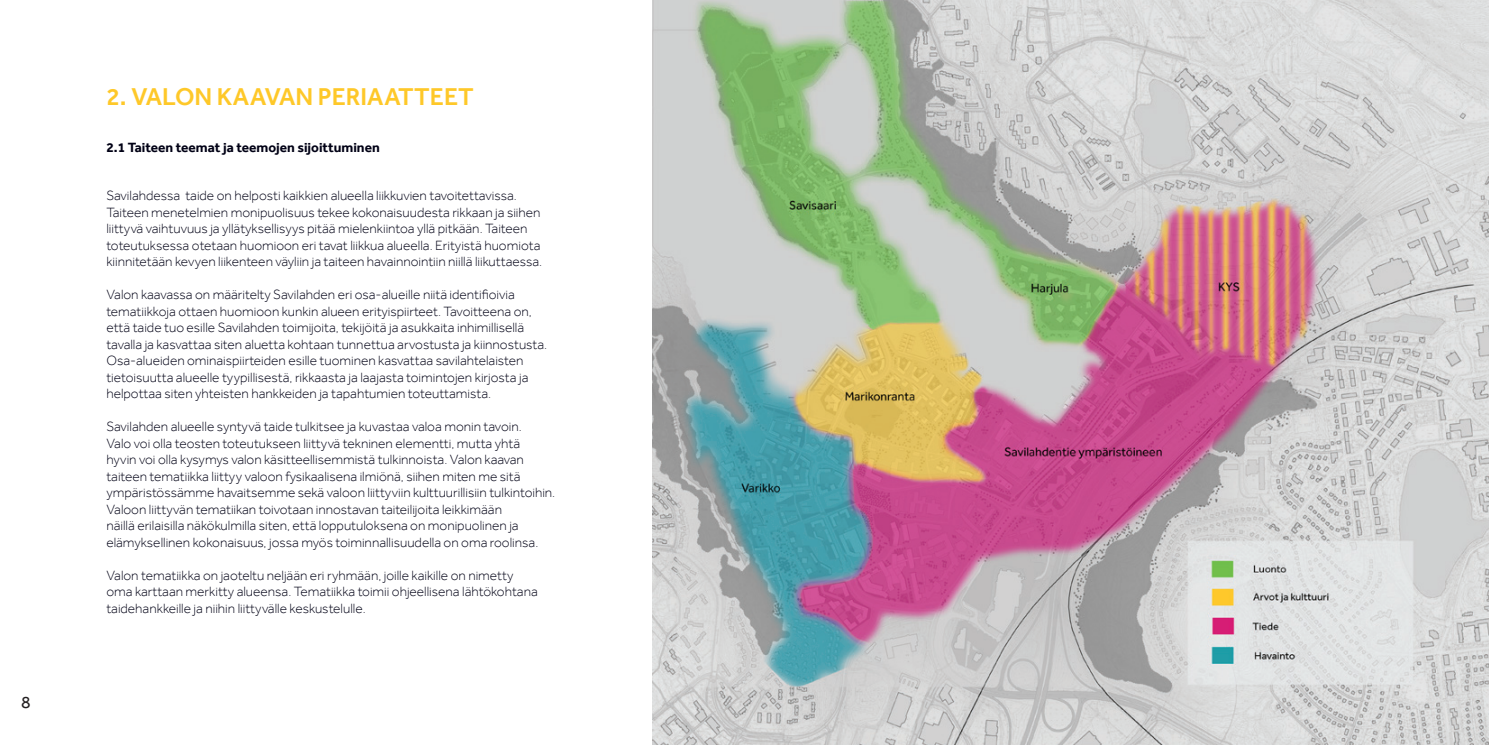
<style>
.page{position:relative;width:1489px;height:745px;background:#fff}
.page>*{position:absolute;margin:0;border:0;box-sizing:border-box;transform-origin:0 0}
.t1{font:500 25px "Effra";color:#fec829}
.t2{font:17.5px "Effra";color:#231f20}
.t3{font:300 13.75px/16.5px "Effra";color:#000015}
.t4{font:700 13.75px "Effra";color:#000015}
</style>
<div class="page">
<img style="left:652px;top:0;width:836px;height:744px">
<p class="t2" style="left:21px;top:691px;width:11px">8</p>
<h1 class="t1" style="left:106px;top:82px;width:369px">2. VALON KAAVAN PERIAATTEET</h1>
<p class="t4" style="left:106px;top:139px;width:275px">2.1 Taiteen teemat ja teemojen sijoittuminen</p>
<p class="t3" style="left:106px;top:187px;width:437px">Savilahdessa taide on helposti kaikkien alueella liikkuvien tavoitettavissa.<br>Taiteen menetelmien monipuolisuus tekee kokonaisuudesta rikkaan ja siihen liittyvä vaihtuvuus ja yllätyksellisyys pitää mielenkiintoa yllä pitkään. Taiteen toteutuksessa otetaan huomioon eri tavat liikkua alueella. Erityistä huomiota kiinnitetään kevyen liikenteen väyliin ja taiteen havainnointiin niillä liikuttaessa.</p>
<p class="t3" style="left:106px;top:286px;width:442px">Valon kaavassa on määritelty Savilahden eri osa-alueille niitä identifioivia tematiikkoja ottaen huomioon kunkin alueen erityispiirteet. Tavoitteena on, että taide tuo esille Savilahden toimijoita, tekijöitä ja asukkaita inhimillisellä tavalla ja kasvattaa siten aluetta kohtaan tunnettua arvostusta ja kiinnostusta.<br>Osa-alueiden ominaispiirteiden esille tuominen kasvattaa savilahtelaisten tietoisuutta alueelle tyypillisestä, rikkaasta ja laajasta toimintojen kirjosta ja helpottaa siten yhteisten hankkeiden ja tapahtumien toteuttamista.</p>
<p class="t3" style="left:106px;top:418px;width:450px">Savilahden alueelle syntyvä taide tulkitsee ja kuvastaa valoa monin tavoin.<br>Valo voi olla teosten toteutukseen liittyvä tekninen elementti, mutta yhtä<br>hyvin voi olla kysymys valon käsitteellisemmistä tulkinnoista. Valon kaavan taiteen tematiikka liittyy valoon fysikaalisena ilmiönä, siihen miten me sitä ympäristössämme havaitsemme sekä valoon liittyviin kulttuurillisiin tulkintoihin.<br>Valoon liittyvän tematiikan toivotaan innostavan taiteilijoita leikkimään<br>näillä erilaisilla näkökulmilla siten, että lopputuloksena on monipuolinen ja elämyksellinen kokonaisuus, jossa myös toiminnallisuudella on oma roolinsa.</p>
<p class="t3" style="left:106px;top:566px;width:433px">Valon tematiikka on jaoteltu neljään eri ryhmään, joille kaikille on nimetty oma karttaan merkitty alueensa. Tematiikka toimii ohjeellisena lähtökohtana taidehankkeille ja niihin liittyvälle keskustelulle.</p>
</div>
